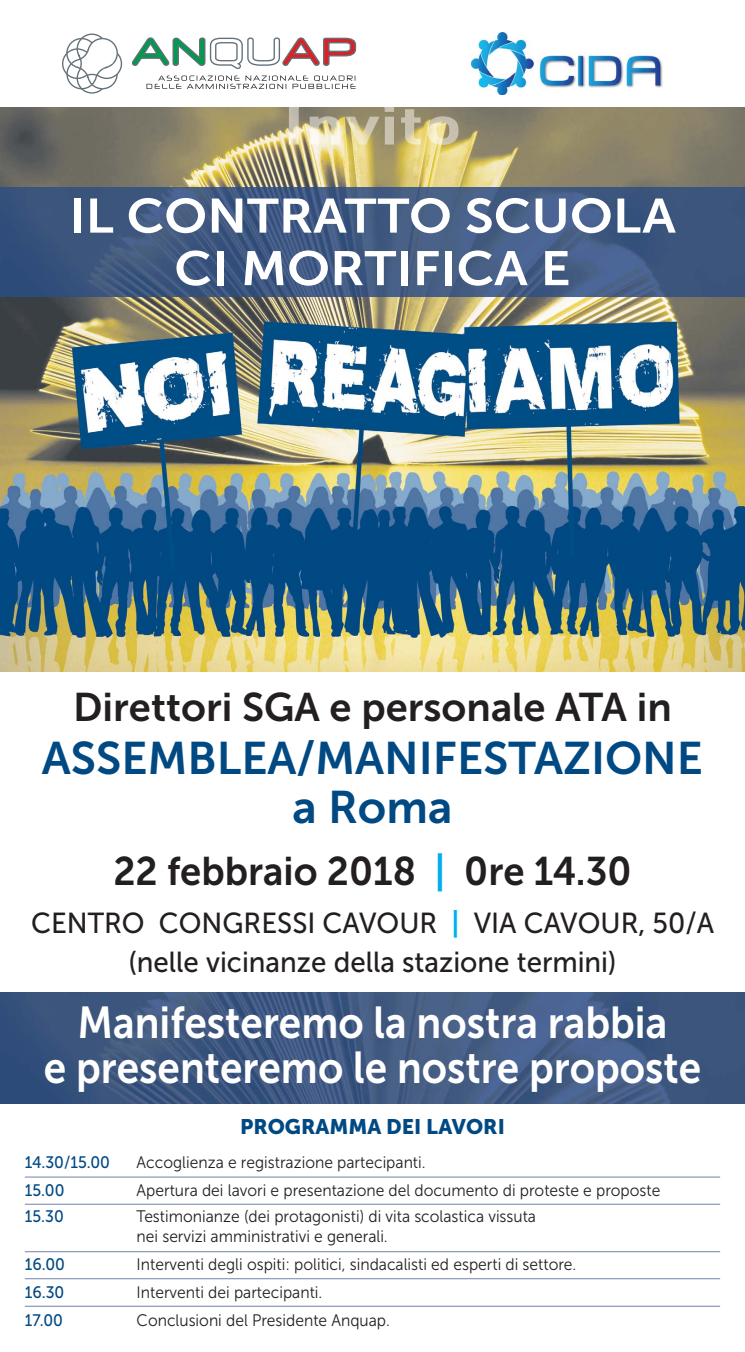
<style>
.page{position:relative;width:745px;height:1352px;background:#fff}
.page>*{position:absolute;margin:0;border:0;box-sizing:border-box;transform-origin:0 0}
.t1{font:48.04px/52.5px "Museo Sans 700";color:#fff;text-align:center;scale:1.09 1}
.t2{font:45.5px/49.9px "Museo Sans 700";color:#004983;text-align:center}
.t3{font:44.54px/45.5px "Museo Sans 700";color:#fff;text-align:center;scale:.91 1}
.t4{font:39.81px "Museo Sans 700";color:#231f20}
.t5{font:39.81px "Museo Sans 700";color:#231f20;scale:.96 1}
.t6{font:28.88px/39.6px "Museo Sans 500";color:#231f20;text-align:center;scale:.96 1}
.t7{font:21px "Museo Sans 900";color:#004983}
.t8{font:16.62px/20.1px "Museo Sans 300";color:#231f20;scale:.94 1}
.t9{font:16.62px "Museo Sans 500";color:#004983;scale:.94 1}
.s1{color:#00aeef}
.s2{font-family:"Museo Sans 700";color:#00aeef}
</style>
<div class="page">
<svg style="left:131px;top:37px;width:226px;height:52px"></svg>
<svg style="left:62px;top:33px;width:61px;height:61px"></svg>
<img style="left:471px;top:33px;width:191px;height:61px">
<img style="left:0;top:107px;width:744px;height:565px">
<img style="left:0;top:992px;width:744px;height:111px">
<img style="left:0;top:188px;width:744px;height:109px">
<img style="left:289px;top:107px;width:169px;height:38px">
<hr style="left:25px;top:1176px;width:694px;height:1px;background:#7382ac">
<hr style="left:25px;top:1204px;width:694px;height:1px;background:#7382ac">
<hr style="left:25px;top:1251px;width:694px;height:1px;background:#7382ac">
<hr style="left:25px;top:1278px;width:694px;height:1px;background:#7382ac">
<hr style="left:25px;top:1306px;width:694px;height:1px;background:#7382ac">
<h1 class="t1" style="left:69px;top:190px;width:557px">IL CONTRATTO SCUOLA<br>CI MORTIFICA E</h1>
<h3 class="t4" style="left:73px;top:684px;width:599px">Direttori SGA e personale ATA in</h3>
<h2 class="t2" style="left:42px;top:733px;width:662px">ASSEMBLEA/MANIFESTAZIONE a Roma</h2>
<h3 class="t5" style="left:113px;top:848px;width:541px">22 febbraio 2018 <span class="s1">|</span> 0re 14.30</h3>
<h3 class="t6" style="left:31px;top:903px;width:712px">CENTRO CONGRESSI CAVOUR <span class="s2">|</span> VIA CAVOUR, 50/A (nelle vicinanze della stazione termini)</h3>
<h3 class="t3" style="left:44px;top:999px;width:723px">Manifesteremo la nostra rabbia<br>e presenteremo le nostre proposte</h3>
<p class="t7" style="left:240px;top:1114px;width:266px">PROGRAMMA DEI LAVORI</p>
<p class="t9" style="left:25px;top:1152px;width:92px">14.30/15.00</p>
<p class="t8" style="left:136px;top:1154px;width:309px">Accoglienza e registrazione partecipanti.</p>
<p class="t9" style="left:25px;top:1180px;width:44px">15.00</p>
<p class="t8" style="left:136px;top:1182px;width:558px">Apertura dei lavori e presentazione del documento di proteste e proposte</p>
<p class="t9" style="left:25px;top:1207px;width:43px">15.30</p>
<p class="t8" style="left:136px;top:1208px;width:426px">Testimonianze (dei protagonisti) di vita scolastica vissuta nei servizi amministrativi e generali.</p>
<p class="t9" style="left:25px;top:1255px;width:44px">16.00</p>
<p class="t8" style="left:136px;top:1256px;width:469px">Interventi degli ospiti: politici, sindacalisti ed esperti di settore.</p>
<p class="t9" style="left:25px;top:1283px;width:44px">16.30</p>
<p class="t8" style="left:136px;top:1284px;width:199px">Interventi dei partecipanti.</p>
<p class="t9" style="left:25px;top:1311px;width:42px">17.00</p>
<p class="t8" style="left:136px;top:1312px;width:271px">Conclusioni del Presidente Anquap.</p>
</div>
